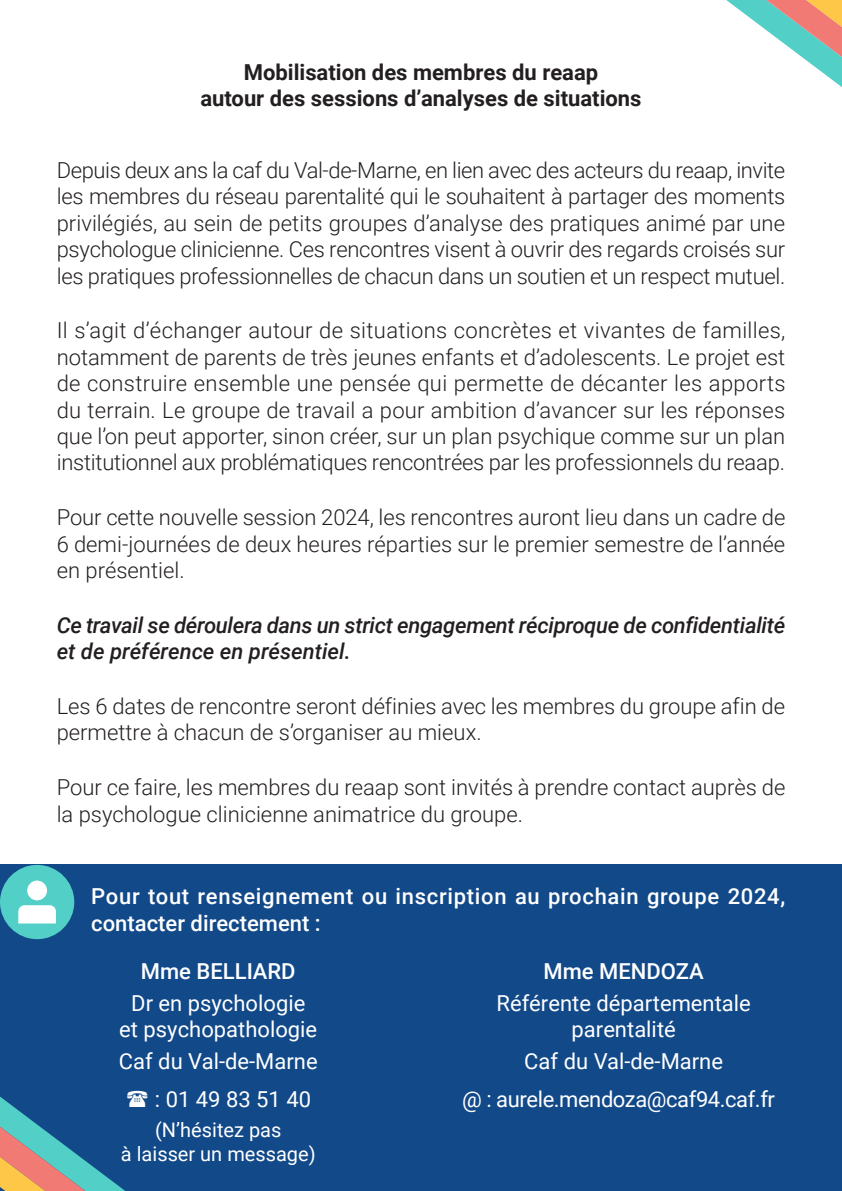
<style>
.page{position:relative;width:842px;height:1191px;background:#fff}
.page>*{position:absolute;margin:0;border:0;box-sizing:border-box;transform-origin:0 0}
.t1{font:300 22px/26.4px "Roboto";color:#231f20;text-align:justify}
.t2{font:22px/26.4px "Roboto";color:#fff;text-align:center}
.t3{font:italic 500 22px/26.4px "Roboto";letter-spacing:-.015em;color:#231f20}
.t4{font:500 22px/26.4px "Roboto";letter-spacing:.03em;color:#fff}
.t5{font:700 22px "Roboto";color:#231f20}
.t6{font:22px "Roboto";letter-spacing:-.02em;color:#fff}
.t7{font:500 22px "Roboto";color:#fff}
.t8{font:20px/24px "Roboto";color:#fff;text-align:center}
</style>
<div class="page">
<div style="left:0;top:865px;width:842px;height:326px;background:#124989"></div>
<svg style="left:726px;top:0;width:116px;height:87px"></svg>
<div style="left:0;top:865px;width:74px;height:74px;background:#52cfc7;border-radius:50%"></div>
<div style="left:27px;top:880px;width:20px;height:20px;background:#fff;border-radius:50%"></div>
<svg style="left:18px;top:905px;width:38px;height:18px"></svg>
<svg style="left:0;top:1096px;width:125px;height:95px"></svg>
<p class="t5" style="left:244px;top:57px;width:356px">Mobilisation des membres du reaap</p>
<p class="t5" style="left:200px;top:83px;width:443px">autour des sessions d’analyses de situations</p>
<p class="t1" style="left:57px;top:156px;width:730px">Depuis deux ans la caf du Val-de-Marne, en lien avec des acteurs du reaap, invite les membres du réseau parentalité qui le souhaitent à partager des moments privilégiés, au sein de petits groupes d’analyse des pratiques animé par une psychologue clinicienne. Ces rencontres visent à ouvrir des regards croisés sur les pratiques professionnelles de chacun dans un soutien et un respect mutuel.</p>
<p class="t1" style="left:57px;top:316px;width:730px">Il s’agit d’échanger autour de situations concrètes et vivantes de familles, notamment de parents de très jeunes enfants et d’adolescents. Le projet est de construire ensemble une pensée qui permette de décanter les apports du terrain. Le groupe de travail a pour ambition d’avancer sur les réponses que l’on peut apporter, sinon créer, sur un plan psychique comme sur un plan institutionnel aux problématiques rencontrées par les professionnels du reaap.</p>
<p class="t1" style="left:57px;top:503px;width:730px">Pour cette nouvelle session 2024, les rencontres auront lieu dans un cadre de 6 demi-journées de deux heures réparties sur le premier semestre de l’année en présentiel.</p>
<p class="t3" style="left:57px;top:611px;width:730px">Ce travail se déroulera dans un strict engagement réciproque de confidentialité et de préférence en présentiel.</p>
<p class="t1" style="left:57px;top:692px;width:730px">Les 6 dates de rencontre seront définies avec les membres du groupe afin de permettre à chacun de s’organiser au mieux.</p>
<p class="t1" style="left:57px;top:773px;width:730px">Pour ce faire, les membres du reaap sont invités à prendre contact auprès de la psychologue clinicienne animatrice du groupe.</p>
<p class="t4" style="left:91px;top:882px;width:695px">Pour tout renseignement ou inscription au prochain groupe 2024, contacter directement :</p>
<p class="t7" style="left:141px;top:955px;width:156px">Mme BELLIARD</p>
<p class="t2" style="left:131px;top:989px;width:176px">Dr en psychologie</p>
<p class="t2" style="left:119px;top:1015px;width:199px">et psychopathologie</p>
<p class="t2" style="left:119px;top:1047px;width:200px">Caf du Val-de-Marne</p>
<p class="t2" style="left:155px;top:1085px;width:158px">: 01 49 83 51 40</p>
<p class="t8" style="left:121px;top:1116px;width:196px">(N’hésitez pas<br>à laisser un message)</p>
<p class="t7" style="left:543px;top:955px;width:162px">Mme MENDOZA</p>
<p class="t2" style="left:496px;top:989px;width:256px">Référente départementale parentalité</p>
<p class="t2" style="left:524px;top:1047px;width:200px">Caf du Val-de-Marne</p>
<p class="t6" style="left:462px;top:1083px;width:314px">@ : aurele.mendoza@caf94.caf.fr</p>
</div>
